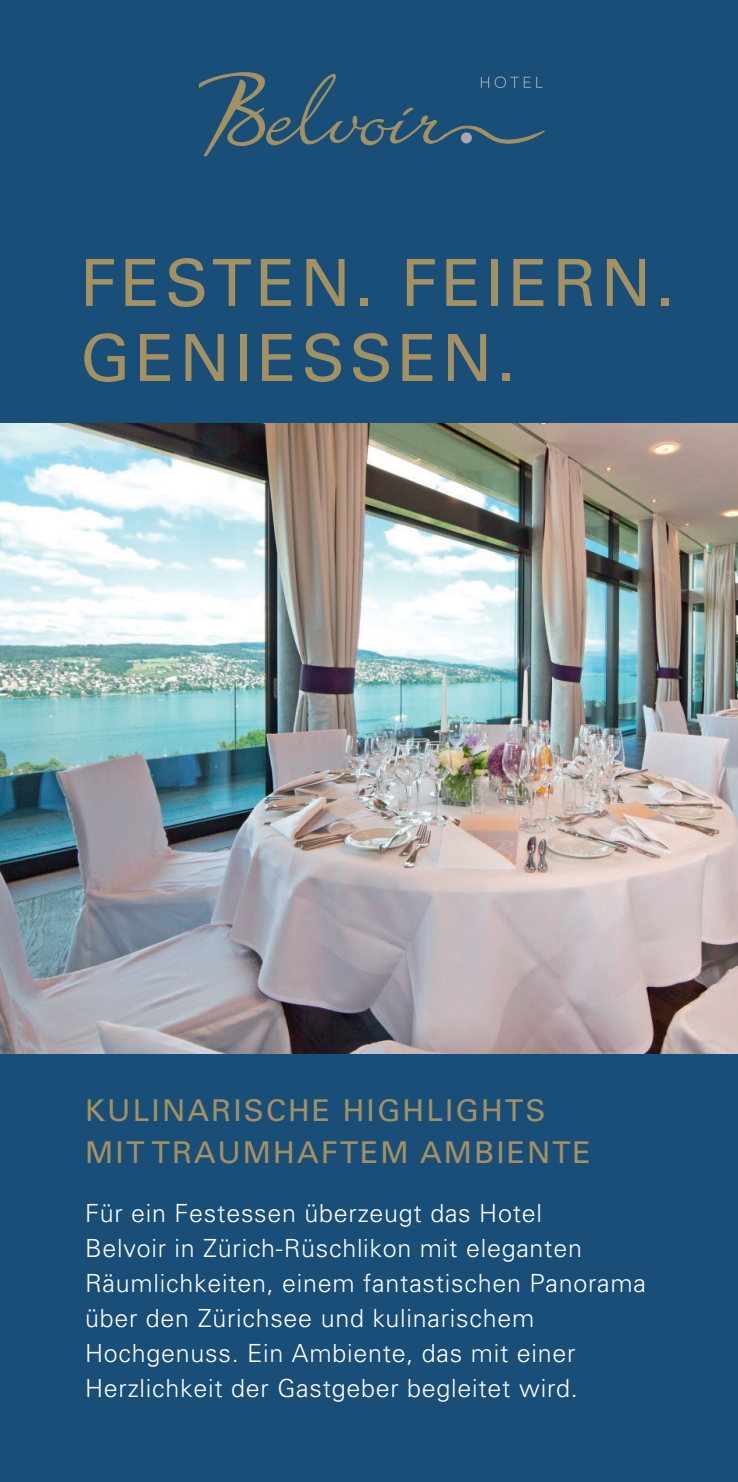
<style>
.page{position:relative;width:738px;height:1482px;background:#fff}
.page>*{position:absolute;margin:0;border:0;box-sizing:border-box;transform-origin:0 0}
.t1{font:65px/75px "Univers LT Std";letter-spacing:.07em;color:#a39162}
.t2{font:30px/42.5px "Univers LT Std";letter-spacing:.07em;color:#a39162}
.t3{font:300 25px/35px "Univers";letter-spacing:.03em;color:#fff}
</style>
<div class="page">
<div style="left:0;top:854px;width:737px;height:627px;background:#194e79"></div>
<div style="left:0;top:0;width:737px;height:535px;background:#194e79"></div>
<img style="left:0;top:423px;width:737px;height:629px">
<svg style="left:199px;top:72px;width:345px;height:84px"></svg>
<h1 class="t1" style="left:80px;top:246px;width:595px">FESTEN. FEIERN.<br>GENIESSEN.</h1>
<p class="t2" style="left:85px;top:1088px;width:507px">KULINARISCHE HIGHLIGHTS<br>MIT TRAUMHAFTEM AMBIENTE</p>
<p class="t3" style="left:85px;top:1195px;width:562px">Für ein Festessen überzeugt das Hotel<br>Belvoir in Zürich-Rüschlikon mit eleganten Räumlichkeiten, einem fantastischen Panorama über den Zürichsee und kulinarischem Hochgenuss. Ein Ambiente, das mit einer Herzlichkeit der Gastgeber begleitet wird.</p>
</div>
